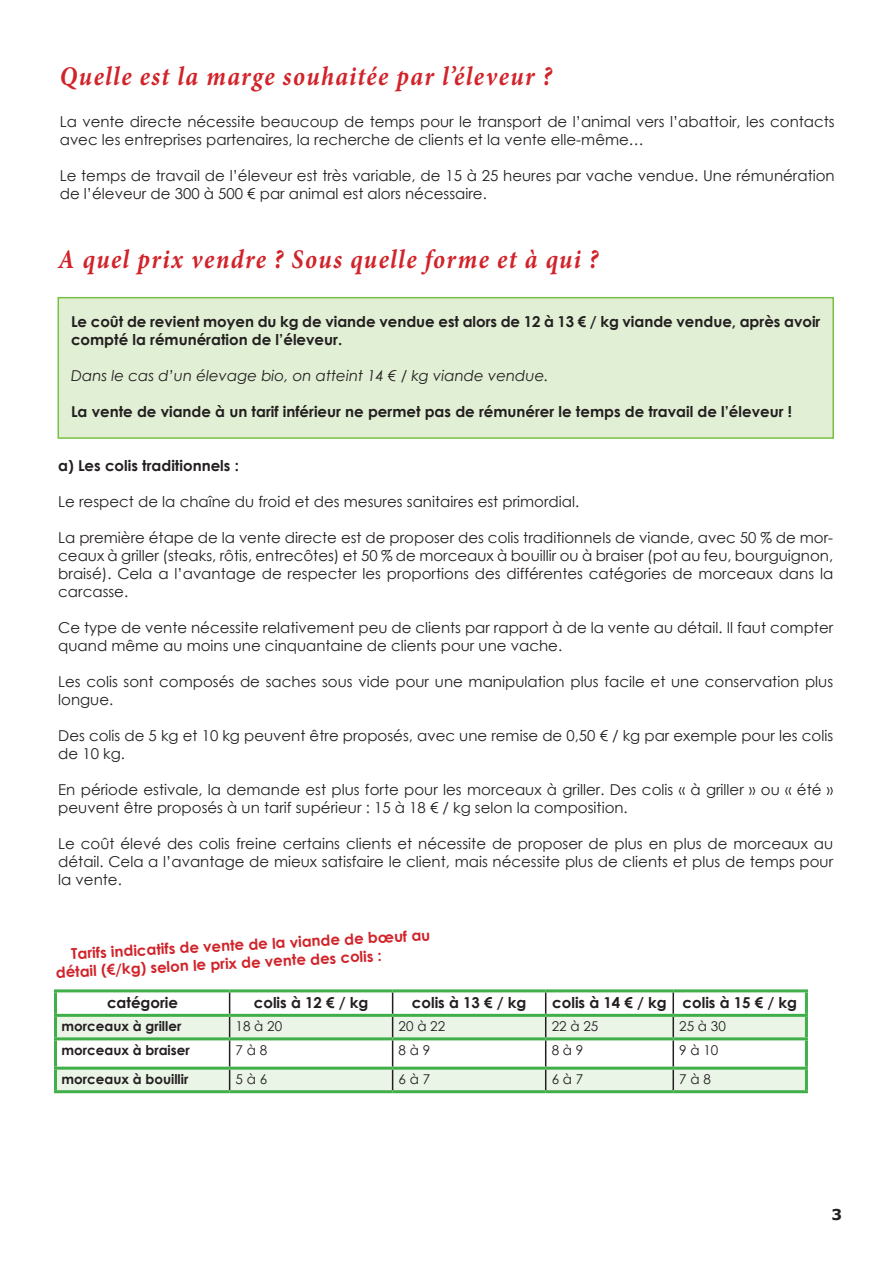
<style>
.page{position:relative;width:893px;height:1263px;background:#fff}
.page>*{position:absolute;margin:0;border:0;box-sizing:border-box;transform-origin:0 0}
.t1{font:italic 700 27px "Minion Pro";letter-spacing:.06em;color:#d1232a;scale:.9 1}
.t2{font:15px/18px "Century Gothic";color:#231f20}
.t3{font:700 15px/18px "Century Gothic";color:#231f20}
.t4{font:700 15px/18px "Century Gothic";color:#d1232a}
.t5{font:italic 15px "Century Gothic";color:#231f20}
.t6{font:700 15px "Verdana";color:#231f20}
.t7{font:700 13.5px "Century Gothic";color:#231f20}
.t8{font:13.5px "Century Gothic";color:#231f20}
</style>
<div class="page">
<div style="left:58px;top:297px;width:776px;height:142px;background:#e1efd4;border:2px solid #79c142"></div>
<svg style="left:57px;top:1017px;width:748px;height:73px;fill:#eaf4e7"></svg>
<hr style="left:672px;top:992px;width:2px;height:22px;background:#231f20">
<hr style="left:672px;top:1017px;width:2px;height:20px;background:#231f20">
<hr style="left:672px;top:1040px;width:2px;height:27px;background:#231f20">
<svg style="left:229px;top:992px;width:1px;height:98px"></svg>
<svg style="left:392px;top:992px;width:1px;height:98px"></svg>
<svg style="left:545px;top:992px;width:1px;height:98px"></svg>
<hr style="left:672px;top:1070px;width:2px;height:20px;background:#231f20">
<hr style="left:54px;top:989px;width:176px;height:3px;background:#40ae49">
<hr style="left:54px;top:992px;width:3px;height:22px;background:#40ae49">
<hr style="left:230px;top:989px;width:163px;height:3px;background:#40ae49">
<hr style="left:393px;top:989px;width:153px;height:3px;background:#40ae49">
<hr style="left:546px;top:989px;width:127px;height:3px;background:#40ae49">
<hr style="left:673px;top:989px;width:135px;height:3px;background:#40ae49">
<hr style="left:805px;top:992px;width:3px;height:22px;background:#40ae49">
<hr style="left:54px;top:1014px;width:176px;height:3px;background:#40ae49">
<hr style="left:54px;top:1017px;width:3px;height:20px;background:#40ae49">
<hr style="left:230px;top:1014px;width:163px;height:3px;background:#40ae49">
<hr style="left:393px;top:1014px;width:153px;height:3px;background:#40ae49">
<hr style="left:546px;top:1014px;width:127px;height:3px;background:#40ae49">
<hr style="left:673px;top:1014px;width:135px;height:3px;background:#40ae49">
<hr style="left:805px;top:1017px;width:3px;height:20px;background:#40ae49">
<hr style="left:54px;top:1037px;width:176px;height:3px;background:#40ae49">
<hr style="left:54px;top:1040px;width:3px;height:27px;background:#40ae49">
<hr style="left:230px;top:1037px;width:163px;height:3px;background:#40ae49">
<hr style="left:393px;top:1037px;width:153px;height:3px;background:#40ae49">
<hr style="left:546px;top:1037px;width:127px;height:3px;background:#40ae49">
<hr style="left:673px;top:1037px;width:135px;height:3px;background:#40ae49">
<hr style="left:805px;top:1040px;width:3px;height:27px;background:#40ae49">
<hr style="left:54px;top:1067px;width:176px;height:3px;background:#40ae49">
<hr style="left:54px;top:1070px;width:3px;height:20px;background:#40ae49">
<hr style="left:230px;top:1067px;width:163px;height:3px;background:#40ae49">
<hr style="left:393px;top:1067px;width:153px;height:3px;background:#40ae49">
<hr style="left:546px;top:1067px;width:127px;height:3px;background:#40ae49">
<hr style="left:673px;top:1067px;width:135px;height:3px;background:#40ae49">
<hr style="left:805px;top:1070px;width:3px;height:20px;background:#40ae49">
<hr style="left:54px;top:1090px;width:176px;height:3px;background:#40ae49">
<hr style="left:230px;top:1090px;width:163px;height:3px;background:#40ae49">
<hr style="left:393px;top:1090px;width:153px;height:3px;background:#40ae49">
<hr style="left:546px;top:1090px;width:127px;height:3px;background:#40ae49">
<hr style="left:673px;top:1090px;width:135px;height:3px;background:#40ae49">
<p class="t1" style="left:60px;top:57px;width:548px">Quelle est la marge souhaitée par l’éleveur ?</p>
<p class="t2" style="left:60px;top:112px;width:776px">La vente directe nécessite beaucoup de temps pour le transport de l’animal vers l’abattoir, les contacts avec les entreprises partenaires, la recherche de clients et la vente elle-même…</p>
<p class="t2" style="left:60px;top:166px;width:776px">Le temps de travail de l’éleveur est très variable, de 15 à 25 heures par vache vendue. Une rémunération de l’éleveur de 300 à 500 € par animal est alors nécessaire.</p>
<p class="t1" style="left:58px;top:240px;width:602px">A quel prix vendre ? Sous quelle forme et à qui ?</p>
<p class="t3" style="left:71px;top:312px;width:751px">Le coût de revient moyen du kg de viande vendue est alors de 12 à 13 € / kg viande vendue, après avoir compté la rémunération de l’éleveur.</p>
<p class="t5" style="left:71px;top:365px;width:479px">Dans le cas d’un élevage bio, on atteint 14 € / kg viande vendue.</p>
<p class="t3" style="left:71px;top:402px;width:722px">La vente de viande à un tarif inférieur ne permet pas de rémunérer le temps de travail de l’éleveur !</p>
<p class="t3" style="left:58px;top:456px;width:182px">a) Les colis traditionnels :</p>
<p class="t2" style="left:58px;top:492px;width:523px">Le respect de la chaîne du froid et des mesures sanitaires est primordial.</p>
<p class="t2" style="left:58px;top:528px;width:776px;text-align:justify">La première étape de la vente directe est de proposer des colis traditionnels de viande, avec 50 % de mor&shy;ceaux à griller (steaks, rôtis, entrecôtes) et 50 % de morceaux à bouillir ou à braiser (pot au feu, bourguignon, braisé). Cela a l’avantage de respecter les proportions des différentes catégories de morceaux dans la carcasse.</p>
<p class="t2" style="left:58px;top:618px;width:776px">Ce type de vente nécessite relativement peu de clients par rapport à de la vente au détail. Il faut compter quand même au moins une cinquantaine de clients pour une vache.</p>
<p class="t2" style="left:58px;top:672px;width:776px">Les colis sont composés de saches sous vide pour une manipulation plus facile et une conservation plus longue.</p>
<p class="t2" style="left:58px;top:726px;width:776px">Des colis de 5 kg et 10 kg peuvent être proposés, avec une remise de 0,50 € / kg par exemple pour les colis de 10 kg.</p>
<p class="t2" style="left:58px;top:780px;width:776px">En période estivale, la demande est plus forte pour les morceaux à griller. Des colis « à griller » ou « été » peuvent être proposés à un tarif supérieur : 15 à 18 € / kg selon la composition.</p>
<p class="t2" style="left:58px;top:834px;width:776px;text-align:justify">Le coût élevé des colis freine certains clients et nécessite de proposer de plus en plus de morceaux au détail. Cela a l’avantage de mieux satisfaire le client, mais nécessite plus de clients et plus de temps pour la vente.</p>
<p class="t4" style="left:54px;top:945px;width:377px;text-indent:17px;rotate:-3deg">Tarifs indicatifs de vente de la viande de bœuf au détail (€/kg) selon le prix de vente des colis :</p>
<p class="t3" style="left:107px;top:993px;width:73px">catégorie</p>
<p class="t3" style="left:254px;top:993px;width:116px">colis à 12 € / kg</p>
<p class="t3" style="left:412px;top:993px;width:116px">colis à 13 € / kg</p>
<p class="t3" style="left:552px;top:993px;width:116px">colis à 14 € / kg</p>
<p class="t3" style="left:683px;top:993px;width:116px">colis à 15 € / kg</p>
<p class="t7" style="left:62px;top:1016px;width:121px">morceaux à griller</p>
<p class="t8" style="left:236px;top:1017px;width:48px">18 à 20</p>
<p class="t8" style="left:399px;top:1017px;width:48px">20 à 22</p>
<p class="t8" style="left:552px;top:1017px;width:48px">22 à 25</p>
<p class="t8" style="left:679px;top:1017px;width:48px">25 à 30</p>
<p class="t7" style="left:62px;top:1040px;width:130px">morceaux à braiser</p>
<p class="t8" style="left:236px;top:1041px;width:33px">7 à 8</p>
<p class="t8" style="left:399px;top:1041px;width:33px">8 à 9</p>
<p class="t8" style="left:552px;top:1041px;width:33px">8 à 9</p>
<p class="t8" style="left:679px;top:1041px;width:41px">9 à 10</p>
<p class="t7" style="left:62px;top:1069px;width:128px">morceaux à bouillir</p>
<p class="t8" style="left:236px;top:1070px;width:33px">5 à 6</p>
<p class="t8" style="left:399px;top:1070px;width:33px">6 à 7</p>
<p class="t8" style="left:552px;top:1070px;width:33px">6 à 7</p>
<p class="t8" style="left:679px;top:1070px;width:33px">7 à 8</p>
<p class="t6" style="left:831px;top:1204px;width:12px">3</p>
</div>
